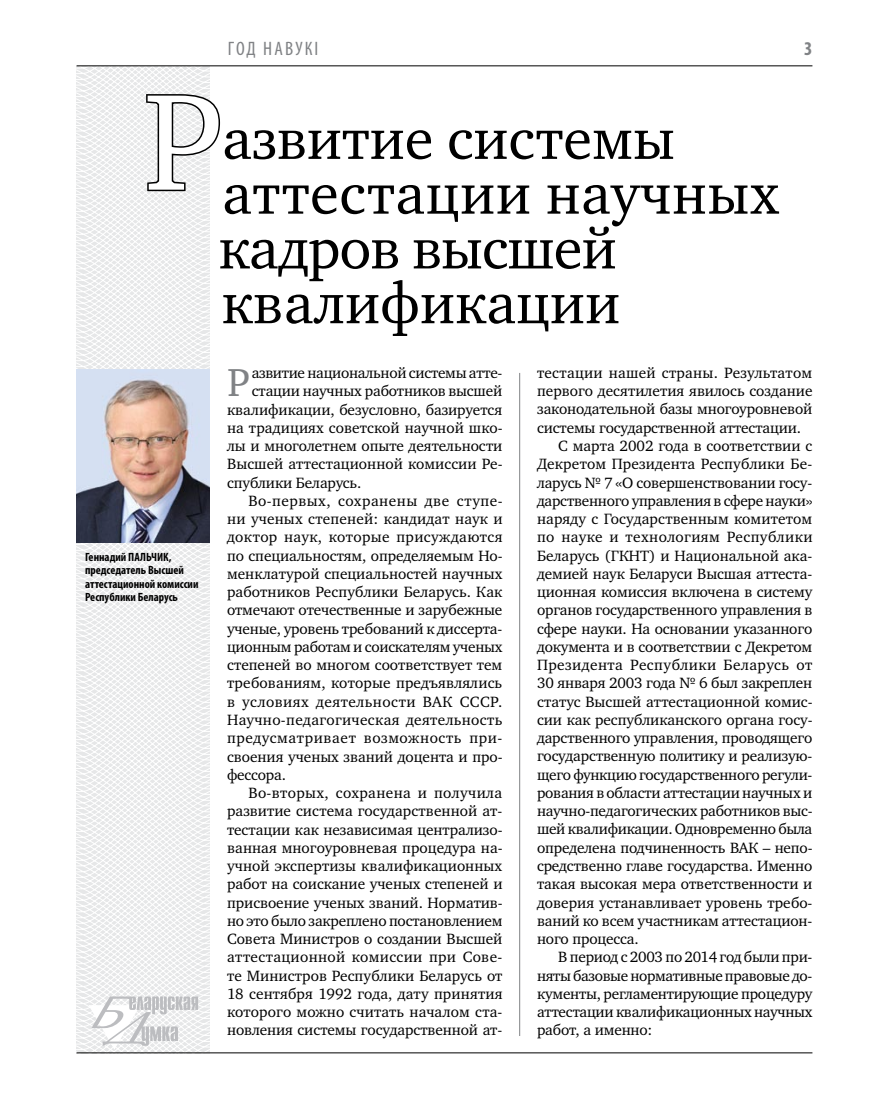
<style>
.page{position:relative;width:872px;height:1106px;background:#fff}
.page>*{position:absolute;margin:0;border:0;box-sizing:border-box;transform-origin:0 0}
.t1{font:140.1px "Charter C";color:#fff}
.t2{font:58.5px/54.8px "Charter C";color:#000}
.t3{font:40.05px "Charter C";color:#808285}
.t4{font:condensed 19.5px "Myriad Pro";color:#808285}
.t5{font:700 condensed 19.5px "Myriad Pro";color:#808285}
.t6{font:15.3px "Charter C";letter-spacing:-.005em;color:#000}
.t7{font:15.3px "Charter C";letter-spacing:.03em;color:#000}
.t8{font:15.3px "Charter C";letter-spacing:.025em;color:#000}
.t9{font:15.3px "Charter C";letter-spacing:.02em;color:#000}
.t10{font:15.3px "Charter C";letter-spacing:-.025em;color:#000}
.t11{font:15.3px "Charter C";letter-spacing:.015em;color:#000}
.t12{font:15.3px "Charter C";letter-spacing:.035em;color:#000}
.t13{font:700 condensed 12px/13.5px "Myriad Pro";color:#000}
</style>
<div class="page">
<hr style="left:519px;top:373px;width:1px;height:663px;background:#808285">
<svg style="left:76px;top:65px;width:192px;height:989px"></svg>
<svg style="left:89px;top:996px;width:109px;height:53px"></svg>
<svg style="left:145px;top:93px;width:76px;height:100px"></svg>
<img style="left:77px;top:370px;width:133px;height:172px">
<hr style="left:77px;top:1052px;width:735px;height:1px;background:#000">
<hr style="left:77px;top:65px;width:735px;height:1px;background:#000">
<p class="t4" style="left:228px;top:37px;width:92px">Год навукі</p>
<h1 class="t1" style="left:143px;top:65px;width:81px">Р</h1>
<h2 class="t2" style="left:218px;top:112px;width:562px">азвитие системы аттестации научных кадров высшей квалификации</h2>
<p class="t5" style="left:804px;top:37px;width:10px">3</p>
<p class="t13" style="left:85px;top:550px;width:115px">Геннадий ПАЛЬЧИК, председатель Высшей аттестационной комиссии<br>Республики Беларусь</p>
<h3 class="t3" style="left:227px;top:360px;width:24px">Р</h3>
<p class="t6" style="left:252px;top:364px;width:252px">азвитие национальной системы атте-</p>
<p class="t6" style="left:252px;top:382px;width:252px">стации научных работников высшей</p>
<p class="t6" style="left:227px;top:401px;width:277px">квалификации, безусловно, базируется</p>
<p class="t6" style="left:227px;top:419px;width:277px">на традициях советской научной шко-</p>
<p class="t6" style="left:227px;top:437px;width:277px">лы и многолетнем опыте деятельности</p>
<p class="t6" style="left:227px;top:455px;width:277px">Высшей аттестационной комиссии Ре-</p>
<p class="t6" style="left:227px;top:474px;width:136px">спублики Беларусь.</p>
<p class="t7" style="left:248px;top:492px;width:256px">Во-первых, сохранены две ступе-</p>
<p class="t6" style="left:227px;top:510px;width:277px">ни ученых степеней: кандидат наук и</p>
<p class="t8" style="left:227px;top:529px;width:277px">доктор наук, которые присуждаются</p>
<p class="t6" style="left:227px;top:547px;width:277px">по специальностям, определяемым Но-</p>
<p class="t6" style="left:227px;top:565px;width:277px">менклатурой специальностей научных</p>
<p class="t6" style="left:227px;top:583px;width:277px">работников Республики Беларусь. Как</p>
<p class="t6" style="left:227px;top:602px;width:277px">отмечают отечественные и зарубежные</p>
<p class="t6" style="left:227px;top:620px;width:277px">ученые, уровень требований к диссерта-</p>
<p class="t6" style="left:227px;top:638px;width:277px">ционным работам и соискателям ученых</p>
<p class="t6" style="left:227px;top:656px;width:277px">степеней во многом соответствует тем</p>
<p class="t6" style="left:227px;top:675px;width:277px">требованиям, которые предъявлялись</p>
<p class="t7" style="left:227px;top:693px;width:277px">в условиях деятельности ВАК СССР.</p>
<p class="t9" style="left:227px;top:711px;width:277px">Научно-педагогическая деятельность</p>
<p class="t12" style="left:227px;top:729px;width:277px">предусматривает возможность при-</p>
<p class="t6" style="left:227px;top:748px;width:277px">своения ученых званий доцента и про-</p>
<p class="t6" style="left:227px;top:766px;width:60px">фессора.</p>
<p class="t8" style="left:248px;top:784px;width:255px">Во-вторых, сохранена и получила</p>
<p class="t6" style="left:227px;top:802px;width:277px">развитие система государственной ат-</p>
<p class="t6" style="left:227px;top:821px;width:277px">тестации как независимая централизо-</p>
<p class="t6" style="left:227px;top:839px;width:277px">ванная многоуровневая процедура на-</p>
<p class="t6" style="left:227px;top:857px;width:277px">учной экспертизы квалификационных</p>
<p class="t6" style="left:227px;top:875px;width:277px">работ на соискание ученых степеней и</p>
<p class="t6" style="left:227px;top:894px;width:277px">присвоение ученых званий. Норматив-</p>
<p class="t6" style="left:227px;top:912px;width:277px">но это было закреплено постановлением</p>
<p class="t6" style="left:227px;top:930px;width:277px">Совета Министров о создании Высшей</p>
<p class="t9" style="left:227px;top:948px;width:277px">аттестационной комиссии при Сове-</p>
<p class="t6" style="left:227px;top:967px;width:277px">те Министров Республики Беларусь от</p>
<p class="t6" style="left:227px;top:985px;width:277px">18 сентября 1992 года, дату принятия</p>
<p class="t6" style="left:227px;top:1003px;width:277px">которого можно считать началом ста-</p>
<p class="t6" style="left:227px;top:1021px;width:277px">новления системы государственной ат-</p>
<p class="t11" style="left:537px;top:364px;width:277px">тестации нашей страны. Результатом</p>
<p class="t6" style="left:537px;top:382px;width:277px">первого десятилетия явилось создание</p>
<p class="t6" style="left:537px;top:401px;width:277px">законодательной базы многоуровневой</p>
<p class="t6" style="left:537px;top:419px;width:266px">системы государственной аттестации.</p>
<p class="t6" style="left:558px;top:437px;width:255px">С марта 2002 года в соответствии с</p>
<p class="t6" style="left:537px;top:455px;width:275px">Декретом Президента Республики Бе-</p>
<p class="t6" style="left:537px;top:474px;width:277px">ларусь № 7 «О совершенствовании госу-</p>
<p class="t6" style="left:537px;top:492px;width:277px">дарственного управления в сфере науки»</p>
<p class="t6" style="left:537px;top:510px;width:277px">наряду с Государственным комитетом</p>
<p class="t8" style="left:537px;top:528px;width:277px">по науке и технологиям Республики</p>
<p class="t6" style="left:537px;top:547px;width:277px">Беларусь (ГКНТ) и Национальной ака-</p>
<p class="t6" style="left:537px;top:565px;width:277px">демией наук Беларуси Высшая аттеста-</p>
<p class="t6" style="left:537px;top:583px;width:277px">ционная комиссия включена в систему</p>
<p class="t6" style="left:537px;top:601px;width:277px">органов государственного управления в</p>
<p class="t6" style="left:537px;top:620px;width:277px">сфере науки. На основании указанного</p>
<p class="t6" style="left:537px;top:638px;width:277px">документа и в соответствии с Декретом</p>
<p class="t7" style="left:537px;top:656px;width:277px">Президента Республики Беларусь от</p>
<p class="t6" style="left:537px;top:674px;width:277px">30 января 2003 года № 6 был закреплен</p>
<p class="t6" style="left:537px;top:693px;width:277px">статус Высшей аттестационной комис-</p>
<p class="t6" style="left:537px;top:711px;width:277px">сии как республиканского органа госу-</p>
<p class="t6" style="left:537px;top:729px;width:277px">дарственного управления, проводящего</p>
<p class="t6" style="left:537px;top:747px;width:277px">государственную политику и реализую-</p>
<p class="t6" style="left:537px;top:766px;width:277px">щего функцию государственного регули-</p>
<p class="t6" style="left:537px;top:784px;width:277px">рования в области аттестации научных и</p>
<p class="t6" style="left:537px;top:802px;width:277px">научно-педагогических работников выс-</p>
<p class="t6" style="left:537px;top:820px;width:277px">шей квалификации. Одновременно была</p>
<p class="t6" style="left:537px;top:839px;width:277px">определена подчиненность ВАК – непо-</p>
<p class="t6" style="left:537px;top:857px;width:277px">средственно главе государства. Именно</p>
<p class="t6" style="left:537px;top:875px;width:277px">такая высокая мера ответственности и</p>
<p class="t6" style="left:537px;top:893px;width:277px">доверия устанавливает уровень требо-</p>
<p class="t6" style="left:537px;top:912px;width:277px">ваний ко всем участникам аттестацион-</p>
<p class="t6" style="left:537px;top:930px;width:103px">ного процесса.</p>
<p class="t6" style="left:558px;top:948px;width:256px">В период с 2003 по 2014 год были при-</p>
<p class="t10" style="left:537px;top:967px;width:277px">няты базовые нормативные правовые до-</p>
<p class="t6" style="left:537px;top:985px;width:277px">кументы, регламентирующие процедуру</p>
<p class="t6" style="left:537px;top:1003px;width:277px">аттестации квалификационных научных</p>
<p class="t6" style="left:537px;top:1021px;width:117px">работ, а именно:</p>
</div>
